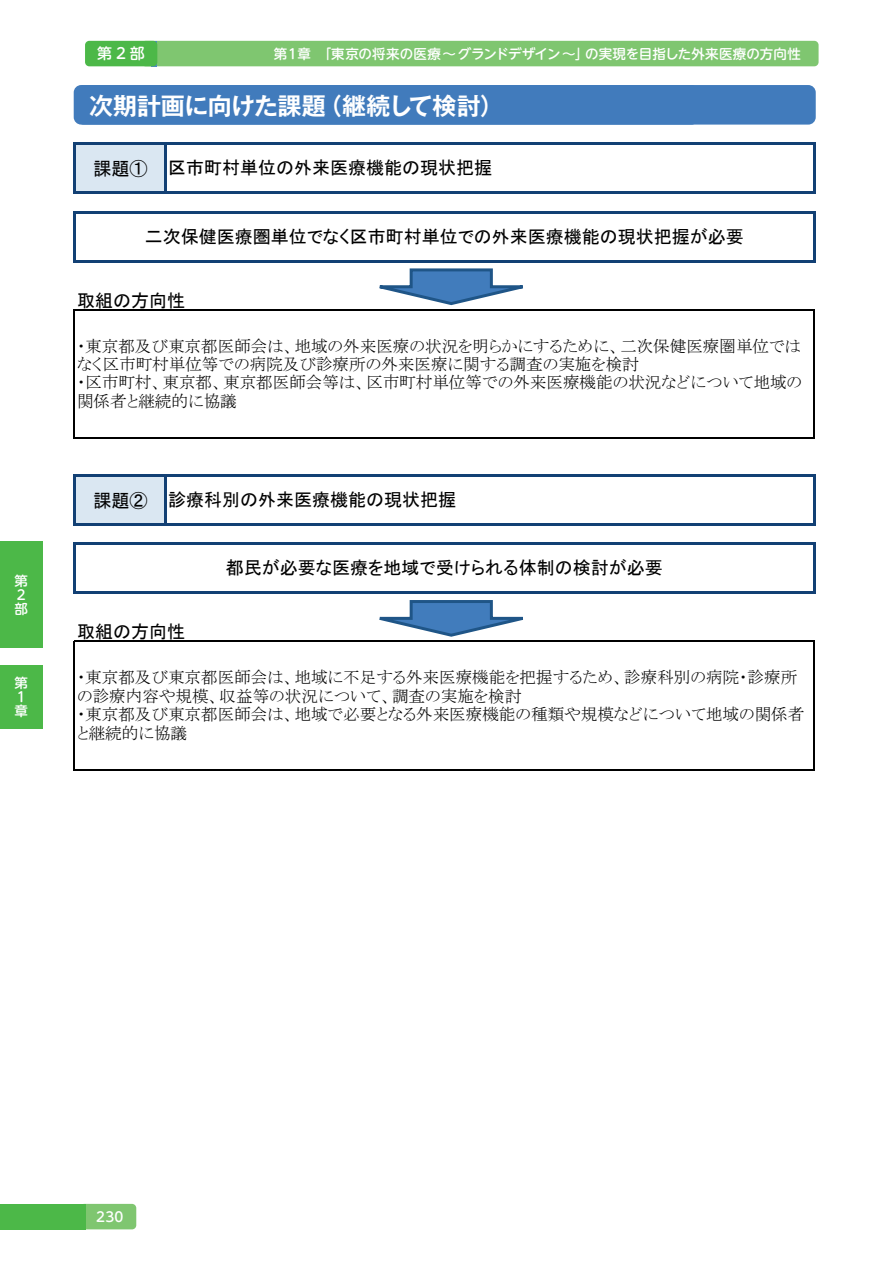
<style>
.page{position:relative;width:893px;height:1263px;background:#fff}
.page>*{position:absolute;margin:0;border:0;box-sizing:border-box;transform-origin:0 0}
.t1{font:700 24px "Gothic MB101 Pro De";letter-spacing:-.015em;color:#fff}
.t2{font:18px "MS P Gothic";color:#000}
.t3{font:18px "MS P Gothic";letter-spacing:.01em;color:#fff}
.t4{font:16.5px/18.3px "MS P Mincho";color:#000}
.基本{font:500 15px "UD Shin M Go Pro";color:#fff}
.基本-2{font:500 13.5px/14.1px "UD Shin M Go Pro";letter-spacing:.005em;color:#fff}
</style>
<div class="page">
<div style="left:80px;top:1204px;width:56px;height:25px;background:#7fc670;border-radius:4px"></div>
<div style="left:0;top:1204px;width:85px;height:25px;background:#4cb848"></div>
<div style="left:75px;top:144px;width:90px;height:49px;background:#dae7f2"></div>
<div style="left:75px;top:475px;width:90px;height:50px;background:#dae7f2"></div>
<hr style="left:73px;top:142px;width:3px;height:52px;background:#124074">
<hr style="left:813px;top:145px;width:3px;height:49px;background:#124074">
<hr style="left:73px;top:211px;width:3px;height:51px;background:#124074">
<hr style="left:813px;top:214px;width:3px;height:48px;background:#124074">
<hr style="left:73px;top:309px;width:2px;height:130px;background:#000">
<hr style="left:164px;top:145px;width:3px;height:49px;background:#124074">
<hr style="left:814px;top:311px;width:1px;height:128px;background:#000">
<hr style="left:73px;top:474px;width:3px;height:52px;background:#124074">
<hr style="left:813px;top:477px;width:3px;height:49px;background:#124074">
<hr style="left:73px;top:542px;width:3px;height:52px;background:#124074">
<hr style="left:813px;top:545px;width:3px;height:49px;background:#124074">
<hr style="left:73px;top:641px;width:2px;height:129px;background:#000">
<hr style="left:164px;top:477px;width:3px;height:49px;background:#124074">
<hr style="left:814px;top:642px;width:1px;height:128px;background:#000">
<hr style="left:76px;top:142px;width:740px;height:3px;background:#124074">
<hr style="left:76px;top:191px;width:740px;height:3px;background:#124074">
<hr style="left:76px;top:211px;width:740px;height:3px;background:#124074">
<hr style="left:76px;top:260px;width:740px;height:2px;background:#124074">
<hr style="left:75px;top:309px;width:740px;height:2px;background:#000">
<hr style="left:75px;top:437px;width:740px;height:2px;background:#000">
<hr style="left:76px;top:474px;width:740px;height:3px;background:#124074">
<hr style="left:76px;top:523px;width:740px;height:3px;background:#124074">
<hr style="left:76px;top:542px;width:740px;height:3px;background:#124074">
<hr style="left:76px;top:591px;width:740px;height:3px;background:#124074">
<hr style="left:75px;top:641px;width:740px;height:1px;background:#000">
<hr style="left:75px;top:769px;width:740px;height:1px;background:#000">
<svg style="left:379px;top:268px;width:144px;height:38px"></svg>
<svg style="left:379px;top:600px;width:144px;height:37px"></svg>
<div style="left:74px;top:85px;width:742px;height:40px;background:#417bbc;border-radius:7px"></div>
<div style="left:0;top:542px;width:43px;height:106px;background:#4cb848"></div>
<div style="left:0;top:665px;width:43px;height:64px;background:#4cb848"></div>
<div style="left:141px;top:41px;width:678px;height:25px;background:#7fc670;border-radius:4px"></div>
<div style="left:85px;top:41px;width:72px;height:25px;background:#4cb848;border-radius:4px"></div>
<p class="基本-2" style="left:15px;top:573px;width:15px">第<br>２部</p>
<p class="基本-2" style="left:15px;top:675px;width:15px">第<br>１章</p>
<p class="基本" style="left:97px;top:41px;width:49px">第2部</p>
<p class="基本-2" style="left:274px;top:46px;width:529px">第１章　「東京の将来の医療～グランドデザイン～」の実現を目指した外来医療の方向性</p>
<p class="t1" style="left:89px;top:86px;width:416px">次期計画に向けた課題（継続して検討）</p>
<p class="t3" style="left:90px;top:96px;width:300px">次期計画に向けた課題（継続して検討）</p>
<p class="t2" style="left:93px;top:160px;width:56px">課題①</p>
<p class="t2" style="left:168px;top:159px;width:325px">区市町村単位の外来医療機能の現状把握</p>
<p class="t2" style="left:145px;top:227px;width:601px">二次保健医療圏単位でなく区市町村単位での外来医療機能の現状把握が必要</p>
<p class="t2" style="left:77px;top:291px;width:109px">取組の方向性</p>
<p class="t4" style="left:77px;top:336px;width:727px">・東京都及び東京都医師会は、地域の外来医療の状況を明らかにするために、二次保健医療圏単位ではなく区市町村単位等での病院及び診療所の外来医療に関する調査の実施を検討<br>・区市町村、東京都、東京都医師会等は、区市町村単位等での外来医療機能の状況などについて地域の関係者と継続的に協議</p>
<p class="t2" style="left:93px;top:491px;width:56px">課題②</p>
<p class="t2" style="left:168px;top:490px;width:289px">診療科別の外来医療機能の現状把握</p>
<p class="t2" style="left:226px;top:559px;width:438px">都民が必要な医療を地域で受けられる体制の検討が必要</p>
<p class="t2" style="left:77px;top:623px;width:109px">取組の方向性</p>
<p class="t4" style="left:77px;top:668px;width:729px">・東京都及び東京都医師会は、地域に不足する外来医療機能を把握するため、診療科別の病院・診療所の診療内容や規模、収益等の状況について、調査の実施を検討<br>・東京都及び東京都医師会は、地域で必要となる外来医療機能の種類や規模などについて地域の関係者と継続的に協議</p>
<p class="基本-2" style="left:96px;top:1209px;width:29px">230</p>
</div>
